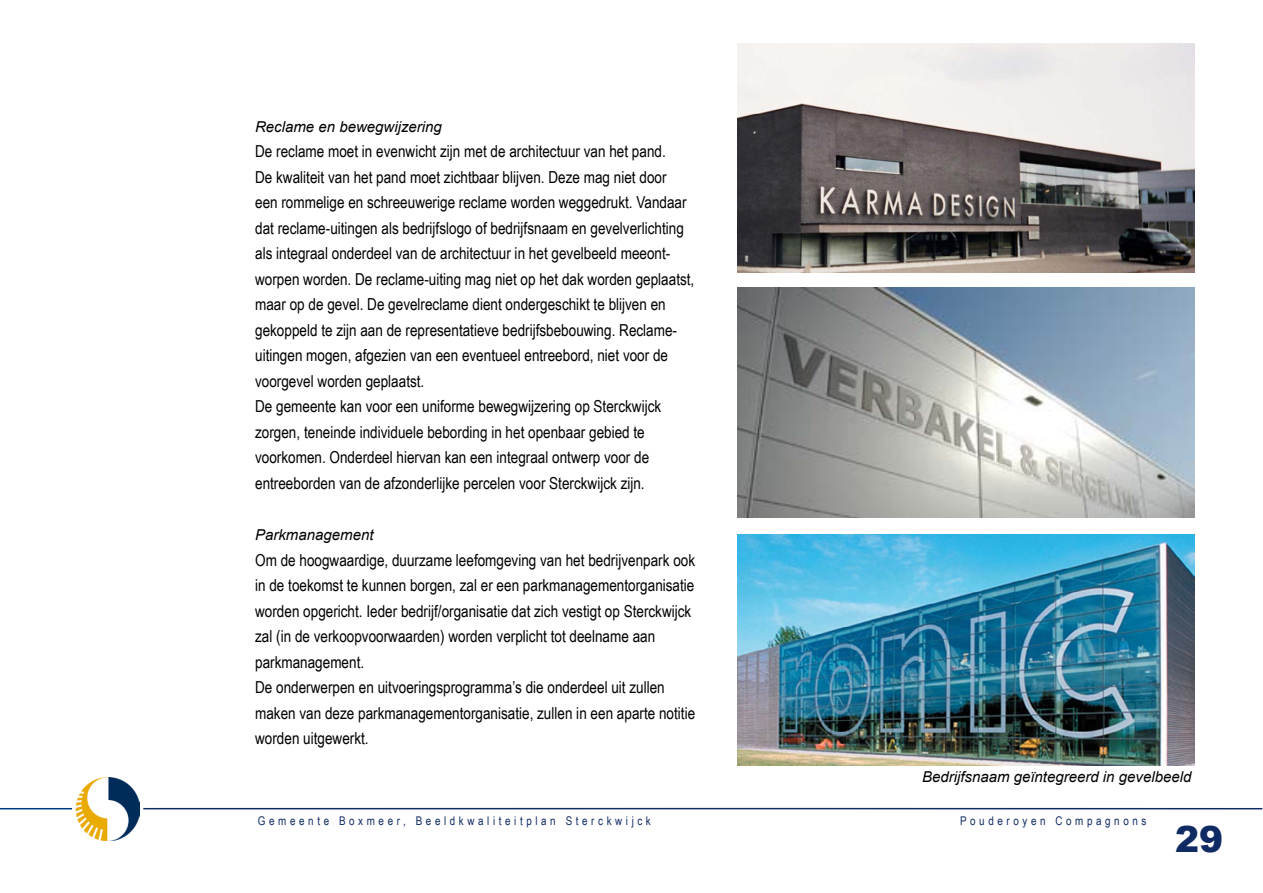
<style>
.page{position:relative;width:1263px;height:893px;background:#fff}
.page>*{position:absolute;margin:0;border:0;box-sizing:border-box;transform-origin:0 0}
.t1{font:900 36px "Arial";color:#102a63}
.t2{font:16.5px/25.5px "Arial Narrow";color:#000}
.t3{font:italic 15px "Arial";color:#000}
.t4{font:12px "Arial Narrow";letter-spacing:.3em;color:#102a63}
</style>
<div class="page">
<img style="left:70px;top:777px;width:69px;height:63px">
<img style="left:738px;top:534px;width:457px;height:231px">
<img style="left:738px;top:287px;width:457px;height:231px">
<img style="left:738px;top:43px;width:457px;height:229px">
<hr style="left:0;top:808px;width:72px;height:1px;background:#003882">
<svg style="left:143px;top:807px;width:1120px;height:3px;background:#8794b0"></svg>
<p class="t3" style="left:255px;top:117px;width:188px">Reclame en bewegwijzering</p>
<p class="t2" style="left:255px;top:138px;width:441px">De reclame moet in evenwicht zijn met de architectuur van het pand.<br>De kwaliteit van het pand moet zichtbaar blijven. Deze mag niet door<br>een rommelige en schreeuwerige reclame worden weggedrukt. Vandaar dat reclame-uitingen als bedrijfslogo of bedrijfsnaam en gevelverlichting als integraal onderdeel van de architectuur in het gevelbeeld meeont&shy;worpen worden. De reclame-uiting mag niet op het dak worden geplaatst, maar op de gevel. De gevelreclame dient ondergeschikt te blijven en gekoppeld te zijn aan de representatieve bedrijfsbebouwing. Reclame&shy;uitingen mogen, afgezien van een eventueel entreebord, niet voor de voorgevel worden geplaatst.<br>De gemeente kan voor een uniforme bewegwijzering op Sterckwijck zorgen, teneinde individuele bebording in het openbaar gebied te voorkomen. Onderdeel hiervan kan een integraal ontwerp voor de entreeborden van de afzonderlijke percelen voor Sterckwijck zijn.</p>
<p class="t3" style="left:255px;top:525px;width:120px">Parkmanagement</p>
<p class="t2" style="left:255px;top:546px;width:441px">Om de hoogwaardige, duurzame leefomgeving van het bedrijvenpark ook in de toekomst te kunnen borgen, zal er een parkmanagementorganisatie worden opgericht. Ieder bedrijf/organisatie dat zich vestigt op Sterckwijck zal (in de verkoopvoorwaarden) worden verplicht tot deelname aan parkmanagement.<br>De onderwerpen en uitvoeringsprogramma’s die onderdeel uit zullen maken van deze parkmanagementorganisatie, zullen in een aparte notitie worden uitgewerkt.</p>
<p class="t3" style="left:922px;top:767px;width:271px">Bedrijfsnaam geïntegreerd in gevelbeeld</p>
<p class="t4" style="left:258px;top:811px;width:394px">Gemeente Boxmeer, Beeldkwaliteitplan Sterckwijck</p>
<p class="t4" style="left:960px;top:811px;width:188px">Pouderoyen Compagnons</p>
<h1 class="t1" style="left:1175px;top:813px;width:50px">29</h1>
</div>
